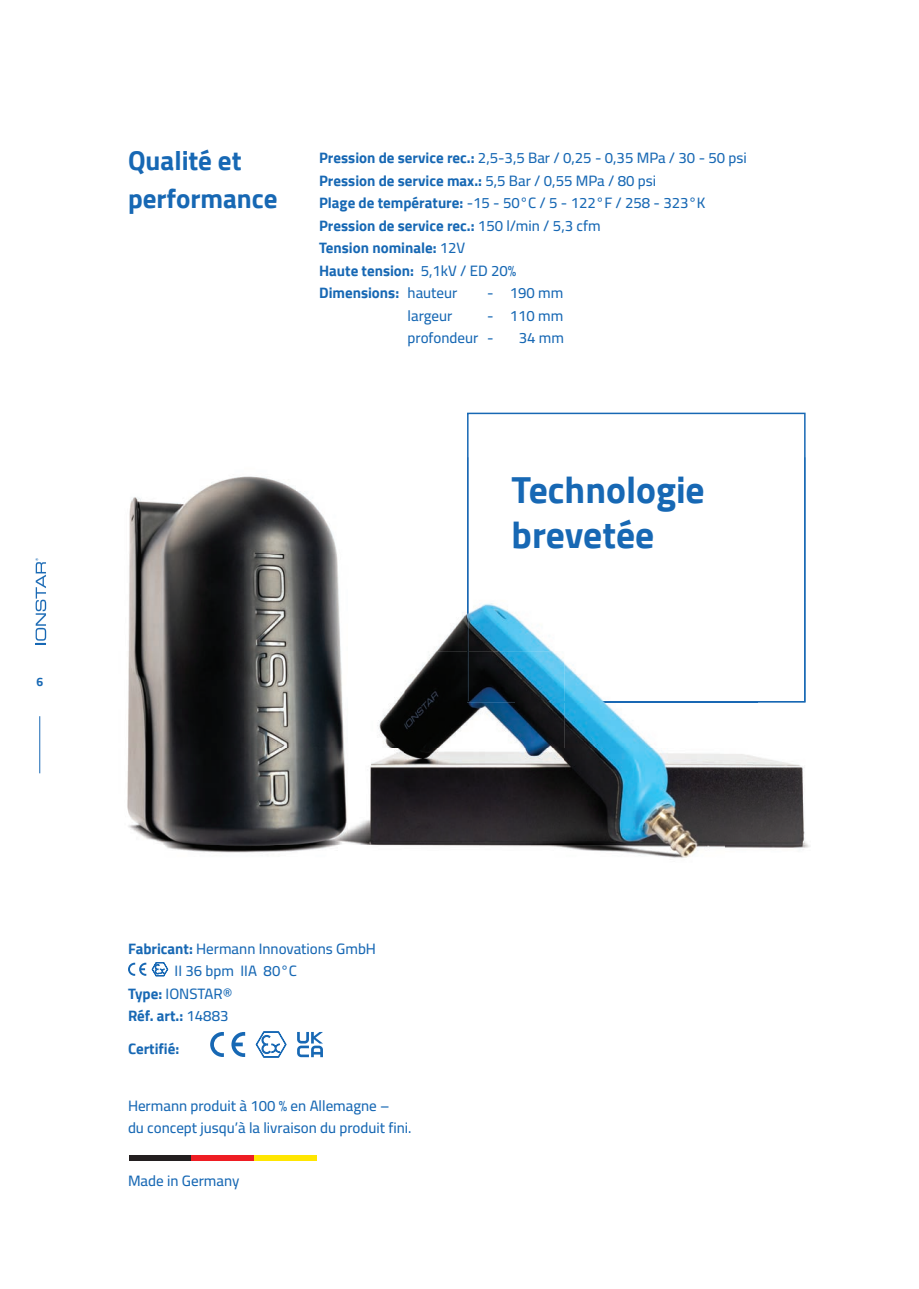
<style>
.page{position:relative;width:919px;height:1289px;background:#fff}
.page>*{position:absolute;margin:0;border:0;box-sizing:border-box;transform-origin:0 0}
.t1{font:700 37.5px/45px "Cairo";color:#1768b4}
.t2{font:700 27px/37.5px "Cairo";color:#1768b4}
.t3{font:700 15px/22.5px "Cairo";color:#1768b4}
.t4{font:500 15px/22.5px "Cairo";color:#1768b4}
.t5{font:700 12px "Cairo";color:#1768b4}
.s1{font-weight:500}
.s2{font-weight:700}
</style>
<div class="page">
<svg style="left:467px;top:412px;width:338px;height:45px"></svg>
<img style="left:127px;top:457px;width:683px;height:401px">
<img style="left:467px;top:457px;width:48px;height:245px">
<img style="left:757px;top:457px;width:48px;height:245px">
<img style="left:515px;top:701px;width:242px;height:1px">
<hr style="left:39px;top:716px;width:1px;height:57px;background:#1768b4">
<div style="left:129px;top:1155px;width:62px;height:5px;background:#231f20"></div>
<div style="left:191px;top:1155px;width:63px;height:5px;background:#ee1d23"></div>
<div style="left:254px;top:1155px;width:62px;height:5px;background:#ffe601"></div>
<svg style="left:35px;top:558px;width:11px;height:86px"></svg>
<svg style="left:128px;top:962px;width:18px;height:13px"></svg>
<svg style="left:152px;top:962px;width:16px;height:14px"></svg>
<svg style="left:210px;top:1032px;width:14px;height:24px"></svg>
<svg style="left:231px;top:1032px;width:14px;height:24px"></svg>
<svg style="left:255px;top:1031px;width:32px;height:27px"></svg>
<svg style="left:297px;top:1032px;width:26px;height:25px"></svg>
<p class="t5" style="left:37px;top:674px;width:8px">6</p>
<h2 class="t2" style="left:128px;top:142px;width:151px">Qualité et performance</h2>
<p class="t3" style="left:319px;top:147px;width:429px">Pression de service rec.: <span class="s1">2,5-3,5 Bar / 0,25 - 0,35 MPa / 30 - 50 psi </span>Pression de service max.: <span class="s1">5,5 Bar / 0,55 MPa / 80 psi<br></span>Plage de température: <span class="s1">-15 - 50°C / 5 - 122°F / 258 - 323°K </span>Pression de service rec.: <span class="s1">150 l/min / 5,3 cfm<br></span>Tension nominale: <span class="s1">12V<br></span>Haute tension: <span class="s1">5,1kV / ED 20%<br></span>Dimensions: <span class="s1">hauteur</span></p>
<p class="t4" style="left:487px;top:282px;width:78px">- 190 mm</p>
<p class="t4" style="left:407px;top:304px;width:46px">largeur</p>
<p class="t4" style="left:407px;top:304px;width:157px;text-indent:80px">- 110 mm profondeur -</p>
<p class="t4" style="left:518px;top:327px;width:47px">34 mm</p>
<h1 class="t1" style="left:511px;top:468px;width:194px">Technologie brevetée</h1>
<p class="t4" style="left:128px;top:937px;width:249px"><span class="s2">Fabricant:</span> Hermann Innovations GmbH</p>
<p class="t4" style="left:175px;top:959px;width:124px">II 36 bpm IIA 80°C</p>
<p class="t4" style="left:128px;top:982px;width:106px"><span class="s2">Type:</span> IONSTAR®</p>
<p class="t3" style="left:128px;top:1004px;width:102px">Réf. art.: <span class="s1">14883</span></p>
<p class="t3" style="left:128px;top:1037px;width:53px">Certifié:</p>
<p class="t4" style="left:128px;top:1094px;width:285px">Hermann produit à 100 % en Allemagne –<br>du concept jusqu’à la livraison du produit fini.</p>
<p class="t4" style="left:128px;top:1169px;width:113px">Made in Germany</p>
</div>
